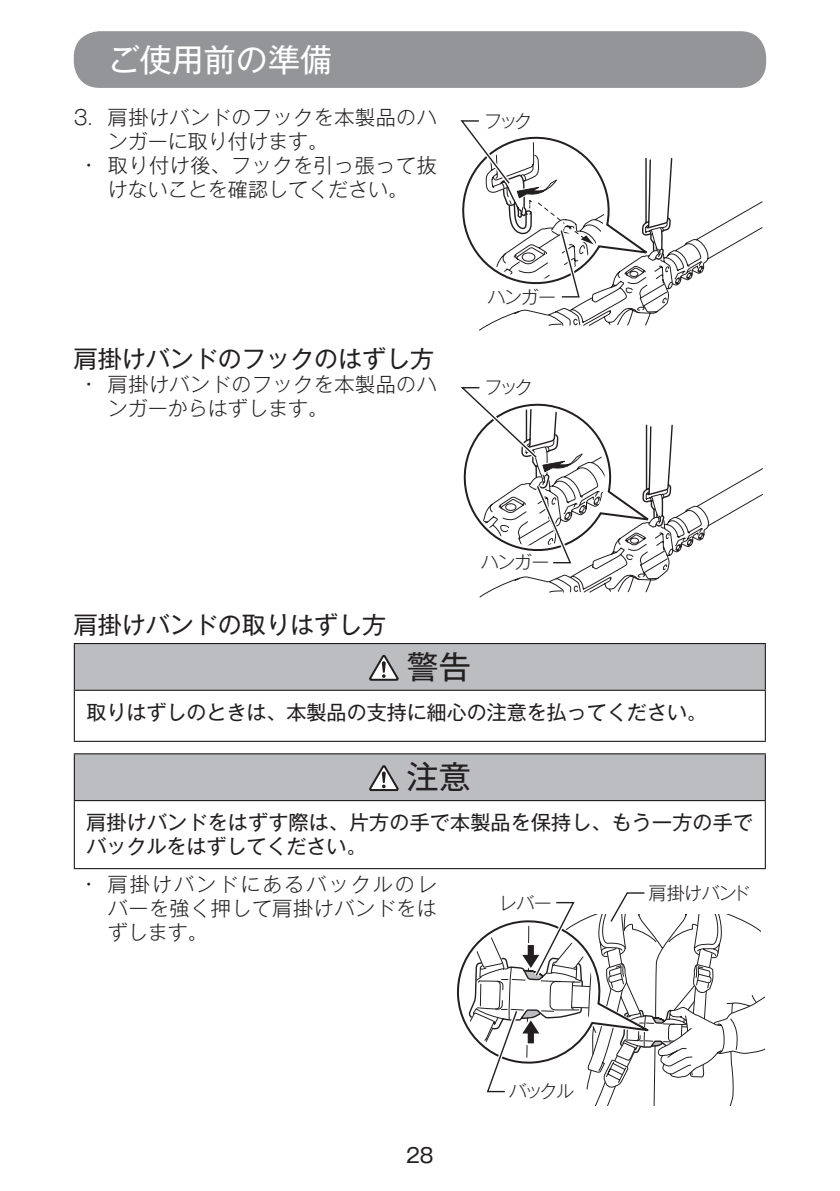
<style>
.page{position:relative;width:840px;height:1191px;background:#fff}
.page>*{position:absolute;margin:0;border:0;box-sizing:border-box;transform-origin:0 0}
.t1{font:32px "Gothic MB101 Pro";color:#fff}
.t2{font:32px "Gothic MB101 Pro";color:#231f20}
.t3{font:24px "Gothic MB101 Pro";color:#231f20}
.t4{font:300 20px/24px "Gothic MB101 Pro";letter-spacing:.03em;color:#231f20}
.t5{font:20px/24px "Gothic MB101 Pro";color:#231f20}
.t6{font:18px "Gothic MB101 Pro Light 90 msp RKSJ H";letter-spacing:-.07em;color:#231f20}
</style>
<div class="page">
<div style="left:74px;top:31px;width:691px;height:57px;background:#939598;border-radius:26px"></div>
<div style="left:74px;top:643px;width:690px;height:47px;background:#bcbdc0"></div>
<hr style="left:74px;top:691px;width:1px;height:50px;background:#231f20">
<hr style="left:764px;top:691px;width:1px;height:50px;background:#231f20">
<hr style="left:74px;top:643px;width:691px;height:1px;background:#231f20">
<hr style="left:74px;top:644px;width:1px;height:45px;background:#231f20">
<hr style="left:764px;top:644px;width:1px;height:45px;background:#231f20">
<hr style="left:74px;top:689px;width:691px;height:2px;background:#231f20">
<hr style="left:74px;top:741px;width:691px;height:1px;background:#231f20">
<svg style="left:369px;top:655px;width:29px;height:26px"></svg>
<div style="left:74px;top:754px;width:690px;height:46px;background:#bcbdc0"></div>
<hr style="left:74px;top:801px;width:1px;height:67px;background:#231f20">
<hr style="left:764px;top:801px;width:1px;height:67px;background:#231f20">
<hr style="left:74px;top:753px;width:691px;height:1px;background:#231f20">
<hr style="left:74px;top:754px;width:1px;height:46px;background:#231f20">
<hr style="left:764px;top:754px;width:1px;height:46px;background:#231f20">
<hr style="left:74px;top:800px;width:691px;height:1px;background:#231f20">
<hr style="left:74px;top:868px;width:691px;height:1px;background:#231f20">
<svg style="left:369px;top:765px;width:29px;height:26px"></svg>
<svg style="left:460px;top:120px;width:302px;height:210px"></svg>
<svg style="left:460px;top:387px;width:302px;height:210px"></svg>
<svg style="left:457px;top:892px;width:307px;height:214px"></svg>
<h1 class="t1" style="left:108px;top:33px;width:226px">ご使用前の準備</h1>
<p class="t4" style="left:108px;top:103px;width:330px;text-indent:-34px">3. 肩掛けバンドのフックを本製品のハンガーに取り付けます。</p>
<p class="t4" style="left:85px;top:151px;width:353px;text-align:center">• 取り付け後、フックを引っ張って抜けないことを確認してください。</p>
<p class="t3" style="left:74px;top:338px;width:361px">肩掛けバンドのフックのはずし方</p>
<p class="t4" style="left:108px;top:370px;width:330px;text-indent:-23px">• 肩掛けバンドのフックを本製品のハンガーからはずします。</p>
<p class="t6" style="left:484px;top:106px;width:50px">フック</p>
<p class="t6" style="left:487px;top:282px;width:70px">ハンガー</p>
<p class="t6" style="left:484px;top:373px;width:50px">フック</p>
<p class="t3" style="left:74px;top:605px;width:313px">肩掛けバンドの取りはずし方</p>
<p class="t6" style="left:480px;top:547px;width:70px">ハンガー</p>
<h1 class="t2" style="left:406px;top:640px;width:65px">警告</h1>
<p class="t5" style="left:86px;top:697px;width:621px">取りはずしのときは、本製品の支持に細心の注意を払ってください。</p>
<h1 class="t2" style="left:406px;top:750px;width:65px">注意</h1>
<p class="t5" style="left:86px;top:807px;width:668px">肩掛けバンドをはずす際は、片方の手で本製品を保持し、もう一方の手でバックルをはずしてください。</p>
<p class="t4" style="left:108px;top:870px;width:330px;text-align:justify;text-indent:-23px">• 肩掛けバンドにあるバックルのレバーを強く押して肩掛けバンドをはずします。</p>
<p class="t6" style="left:648px;top:878px;width:103px">肩掛けバンド</p>
<p class="t6" style="left:498px;top:888px;width:54px">レバー</p>
<p class="t5" style="left:406px;top:1140px;width:29px">28</p>
<p class="t6" style="left:508px;top:1076px;width:67px">バックル</p>
</div>
